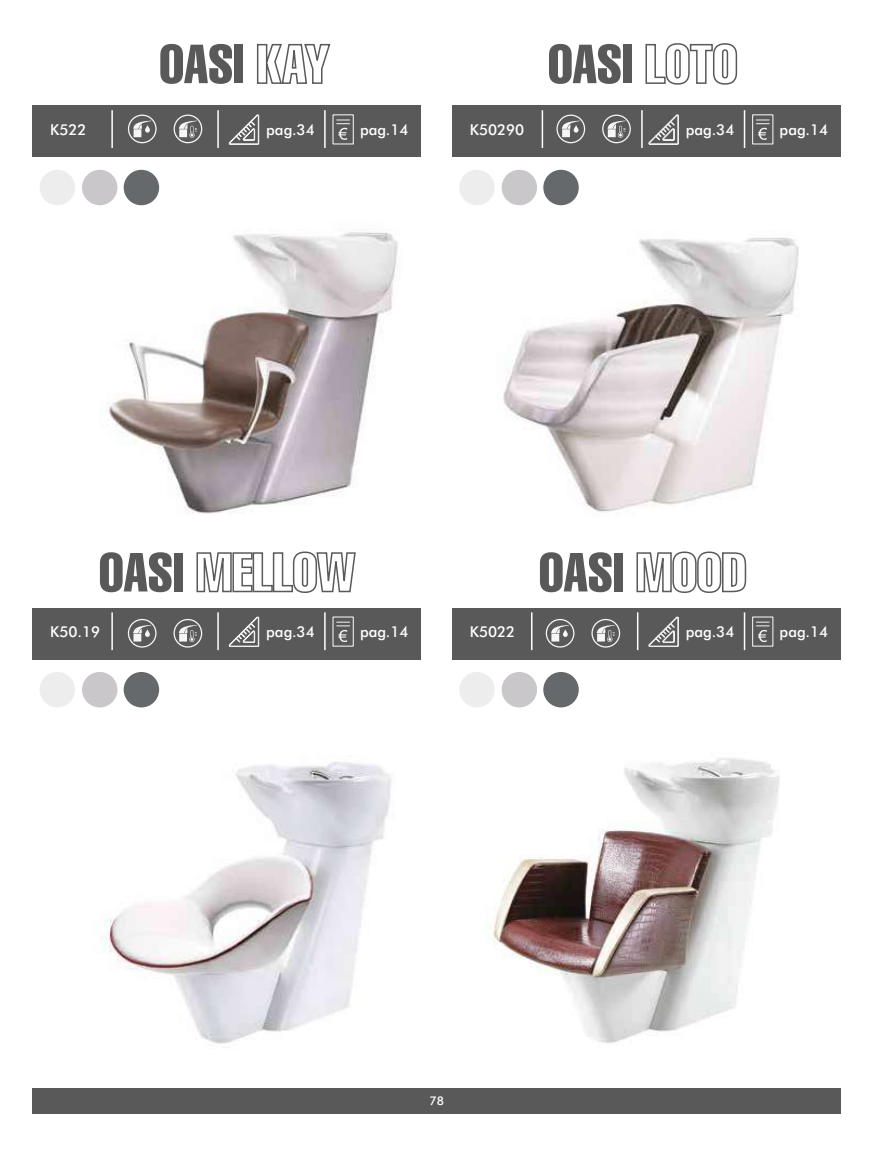
<style>
.page{position:relative;width:872px;height:1149px;background:#fff}
.page>*{position:absolute;margin:0;border:0;box-sizing:border-box;transform-origin:0 0}
.t1{font:extra-condensed 54px "Helvetica";letter-spacing:-.005em;color:#595959}
.t2{font:500 15px "Futura BT";color:#fff}
.t3{font:500 12px "Futura BT";color:#fff}
</style>
<div class="page">
<div style="left:33px;top:608px;width:388px;height:51px;background:#595959"></div>
<div style="left:332px;top:616px;width:22px;height:30px;border:1px solid #f6f6f6"></div>
<svg style="left:337px;top:621px;width:12px;height:21px"></svg>
<hr style="left:111px;top:612px;width:2px;height:38px;background:#fff">
<hr style="left:217px;top:612px;width:2px;height:38px;background:#fff">
<hr style="left:324px;top:612px;width:2px;height:38px;background:#fff">
<svg style="left:229px;top:616px;width:30px;height:30px"></svg>
<div style="left:33px;top:106px;width:388px;height:51px;background:#595959"></div>
<div style="left:332px;top:114px;width:22px;height:30px;border:1px solid #f6f6f6"></div>
<svg style="left:337px;top:120px;width:12px;height:20px"></svg>
<hr style="left:111px;top:110px;width:2px;height:38px;background:#fff">
<hr style="left:217px;top:110px;width:2px;height:38px;background:#fff">
<hr style="left:324px;top:110px;width:2px;height:38px;background:#fff">
<svg style="left:229px;top:114px;width:30px;height:31px"></svg>
<div style="left:124px;top:170px;width:35px;height:35px;background:#65696c;border-radius:50%"></div>
<div style="left:82px;top:170px;width:35px;height:35px;background:#c9c7c9;border-radius:50%"></div>
<div style="left:40px;top:170px;width:35px;height:35px;background:#eeeded;border-radius:50%"></div>
<div style="left:124px;top:671px;width:35px;height:36px;background:#65696c;border-radius:50%"></div>
<div style="left:82px;top:671px;width:35px;height:36px;background:#c9c7c9;border-radius:50%"></div>
<div style="left:40px;top:671px;width:35px;height:36px;background:#eeeded;border-radius:50%"></div>
<div style="left:543px;top:671px;width:36px;height:36px;background:#65696c;border-radius:50%"></div>
<div style="left:501px;top:671px;width:36px;height:36px;background:#c9c7c9;border-radius:50%"></div>
<div style="left:459px;top:671px;width:36px;height:36px;background:#eeeded;border-radius:50%"></div>
<img style="left:101px;top:761px;width:291px;height:283px">
<img style="left:99px;top:232px;width:299px;height:282px">
<img style="left:503px;top:237px;width:296px;height:275px">
<img style="left:493px;top:758px;width:287px;height:285px">
<div style="left:543px;top:170px;width:36px;height:35px;background:#65696c;border-radius:50%"></div>
<div style="left:501px;top:170px;width:36px;height:35px;background:#c9c7c9;border-radius:50%"></div>
<div style="left:459px;top:170px;width:36px;height:35px;background:#eeeded;border-radius:50%"></div>
<div style="left:452px;top:608px;width:389px;height:51px;background:#595959"></div>
<div style="left:752px;top:616px;width:21px;height:30px;border:1px solid #f6f6f6"></div>
<svg style="left:756px;top:621px;width:13px;height:21px"></svg>
<hr style="left:531px;top:612px;width:1px;height:38px;background:#fff">
<hr style="left:637px;top:612px;width:1px;height:38px;background:#fff">
<hr style="left:743px;top:612px;width:2px;height:38px;background:#fff">
<svg style="left:648px;top:616px;width:30px;height:30px"></svg>
<div style="left:33px;top:1088px;width:808px;height:25px;background:#595959"></div>
<div style="left:452px;top:106px;width:389px;height:51px;background:#595959"></div>
<div style="left:752px;top:114px;width:21px;height:30px;border:1px solid #f6f6f6"></div>
<svg style="left:745px;top:120px;width:24px;height:20px"></svg>
<hr style="left:541px;top:110px;width:2px;height:38px;background:#fff">
<hr style="left:641px;top:110px;width:1px;height:38px;background:#fff">
<hr style="left:743px;top:110px;width:2px;height:38px;background:#fff">
<svg style="left:648px;top:114px;width:30px;height:31px"></svg>
<div style="left:127px;top:114px;width:30px;height:30px;border:1px solid #f6f6f6;border-radius:50%"></div>
<svg style="left:133px;top:121px;width:18px;height:16px"></svg>
<svg style="left:145px;top:125px;width:5px;height:8px"></svg>
<div style="left:173px;top:114px;width:30px;height:30px;border:1px solid #f6f6f6;border-radius:50%"></div>
<svg style="left:179px;top:121px;width:18px;height:17px"></svg>
<div style="left:556px;top:114px;width:29px;height:30px;border:1px solid #f6f6f6;border-radius:50%"></div>
<svg style="left:562px;top:121px;width:18px;height:16px"></svg>
<svg style="left:573px;top:125px;width:5px;height:8px"></svg>
<div style="left:602px;top:114px;width:29px;height:30px;border:1px solid #f6f6f6;border-radius:50%"></div>
<svg style="left:607px;top:121px;width:18px;height:17px"></svg>
<div style="left:545px;top:618px;width:30px;height:29px;border:1px solid #f6f6f6;border-radius:50%"></div>
<svg style="left:551px;top:625px;width:18px;height:16px"></svg>
<div style="left:591px;top:618px;width:29px;height:29px;border:1px solid #f6f6f6;border-radius:50%"></div>
<svg style="left:597px;top:625px;width:18px;height:16px"></svg>
<div style="left:127px;top:618px;width:30px;height:29px;border:1px solid #f6f6f6;border-radius:50%"></div>
<svg style="left:133px;top:625px;width:18px;height:16px"></svg>
<div style="left:173px;top:618px;width:30px;height:29px;border:1px solid #f6f6f6;border-radius:50%"></div>
<svg style="left:179px;top:625px;width:18px;height:16px"></svg>
<h1 class="t1" style="left:159px;top:30px;width:172px">OASI KAY</h1>
<h1 class="t1" style="left:548px;top:30px;width:191px">OASI LOTO</h1>
<p class="t2" style="left:50px;top:120px;width:38px">K522</p>
<p class="t2" style="left:266px;top:121px;width:50px">pag.34</p>
<p class="t2" style="left:360px;top:121px;width:50px">pag.14</p>
<p class="t2" style="left:470px;top:120px;width:56px">K50290</p>
<p class="t2" style="left:686px;top:121px;width:50px">pag.34</p>
<p class="t2" style="left:769px;top:121px;width:50px">pag.12</p>
<p class="t2" style="left:779px;top:121px;width:50px">pag.14</p>
<h1 class="t1" style="left:99px;top:538px;width:258px">OASI MELLOW</h1>
<h1 class="t1" style="left:539px;top:538px;width:209px">OASI MOOD</h1>
<p class="t2" style="left:50px;top:622px;width:52px">K50.19</p>
<p class="t2" style="left:266px;top:622px;width:50px">pag.34</p>
<p class="t2" style="left:360px;top:622px;width:50px">pag.14</p>
<p class="t2" style="left:470px;top:622px;width:47px">K5022</p>
<p class="t2" style="left:686px;top:622px;width:50px">pag.34</p>
<p class="t2" style="left:779px;top:622px;width:50px">pag.14</p>
<p class="t3" style="left:429px;top:1093px;width:16px">78</p>
</div>
